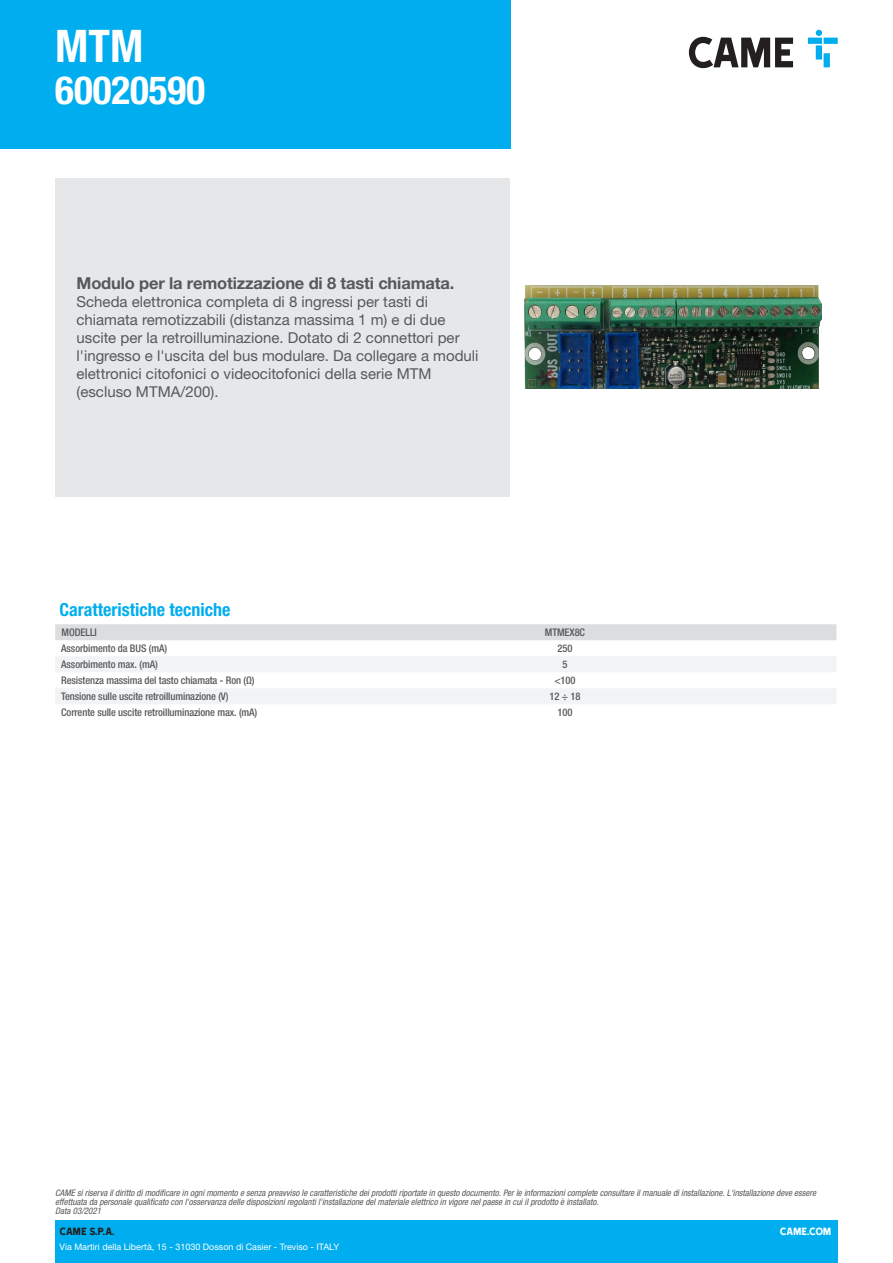
<style>
.page{position:relative;width:893px;height:1263px;background:#fff}
.page>*{position:absolute;margin:0;border:0;box-sizing:border-box;transform-origin:0 0}
.Name{font:700 condensed 45px "Helvetica Neue LTW1 G";color:#fff}
.t1{font:700 condensed 39px "Helvetica Neue LTW1 G";color:#fff}
.t2{font:700 condensed 18px "Helvetica Neue LTW1 G";color:#00aeef}
.Short_Description{font:700 16.5px "Helvetica Neue LTW1 G";letter-spacing:-.01em;color:#57585a}
.Description{font:15px/18px "Helvetica Neue LTW1 G";color:#57585a}
.t3{font:12px "Came Type";color:#231f20}
.t4{font:12px "Came Type";letter-spacing:-.025em;color:#fff}
.Feature{font:500 condensed 10.5px "Helvetica Neue LTW1 G";letter-spacing:-.01em;color:#57585a}
.Data{font:500 condensed 10.5px "Helvetica Neue LTW1 G";letter-spacing:-.01em;color:#57585a}
.t5{font:italic condensed 9px/9px "Helvetica Neue LTW1 G";color:#57585a}
.t6{font:9px "Helvetica Neue LTW1 G";color:#fff}
</style>
<div class="page">
<div style="left:55px;top:1220px;width:783px;height:43px;background:#00aeef"></div>
<div style="left:0;top:0;width:510px;height:149px;background:#00aeef"></div>
<svg style="left:689px;top:37px;width:104px;height:31px"></svg>
<svg style="left:808px;top:30px;width:30px;height:37px"></svg>
<div style="left:55px;top:178px;width:455px;height:318px;background:#e6e7e9"></div>
<img style="left:524px;top:286px;width:298px;height:103px">
<div style="left:55px;top:624px;width:781px;height:16px;background:#dcdddf"></div>
<svg style="left:56px;top:657px;width:780px;height:47px"></svg>
<p class="Name" style="left:55px;top:19px;width:90px">MTM</p>
<p class="t1" style="left:55px;top:67px;width:151px">60020590</p>
<p class="Short_Description" style="left:77px;top:273px;width:379px">Modulo per la remotizzazione di 8 tasti chiamata.</p>
<p class="Description" style="left:77px;top:293px;width:404px">Scheda elettronica completa di 8 ingressi per tasti di chiamata remotizzabili (distanza massima 1 m) e di due uscite per la retroilluminazione. Dotato di 2 connettori per l'ingresso e l'uscita del bus modulare. Da collegare a moduli elettronici citofonici o videocitofonici della serie MTM (escluso MTMA/200).</p>
<p class="t2" style="left:60px;top:598px;width:172px">Caratteristiche tecniche</p>
<p class="Feature" style="left:62px;top:626px;width:37px">MODELLI</p>
<p class="Feature" style="left:545px;top:626px;width:42px">MTMEX8C</p>
<p class="Feature" style="left:61px;top:642px;width:107px">Assorbimento da BUS (mA)</p>
<p class="Data" style="left:557px;top:642px;width:16px">250</p>
<p class="Feature" style="left:61px;top:658px;width:98px">Assorbimento max. (mA)</p>
<p class="Data" style="left:562px;top:658px;width:7px">5</p>
<p class="Feature" style="left:61px;top:674px;width:195px">Resistenza massima del tasto chiamata - Ron (Ω)</p>
<p class="Data" style="left:554px;top:674px;width:23px">&lt;100</p>
<p class="Feature" style="left:61px;top:690px;width:169px">Tensione sulle uscite retroilluminazione (V)</p>
<p class="Data" style="left:549px;top:690px;width:32px">12 ÷ 18</p>
<p class="Feature" style="left:61px;top:706px;width:198px">Corrente sulle uscite retroilluminazione max. (mA)</p>
<p class="Data" style="left:557px;top:706px;width:16px">100</p>
<p class="t5" style="left:55px;top:1189px;width:762px">CAME si riserva il diritto di modificare in ogni momento e senza preavviso le caratteristiche dei prodotti riportate in questo documento. Per le informazioni complete consultare il manuale di installazione. L'installazione deve essere effettuata da personale qualificato con l'osservanza delle disposizioni regolanti l'installazione del materiale elettrico in vigore nel paese in cui il prodotto è installato.<br>Data 03/2021</p>
<h3 class="t3" style="left:60px;top:1225px;width:57px">CAME S.P.A.</h3>
<p class="t6" style="left:60px;top:1241px;width:281px">Via Martiri della Libertà, 15 - 31030 Dosson di Casier - Treviso - ITALY</p>
<h3 class="t4" style="left:780px;top:1225px;width:53px">CAME.COM</h3>
</div>
